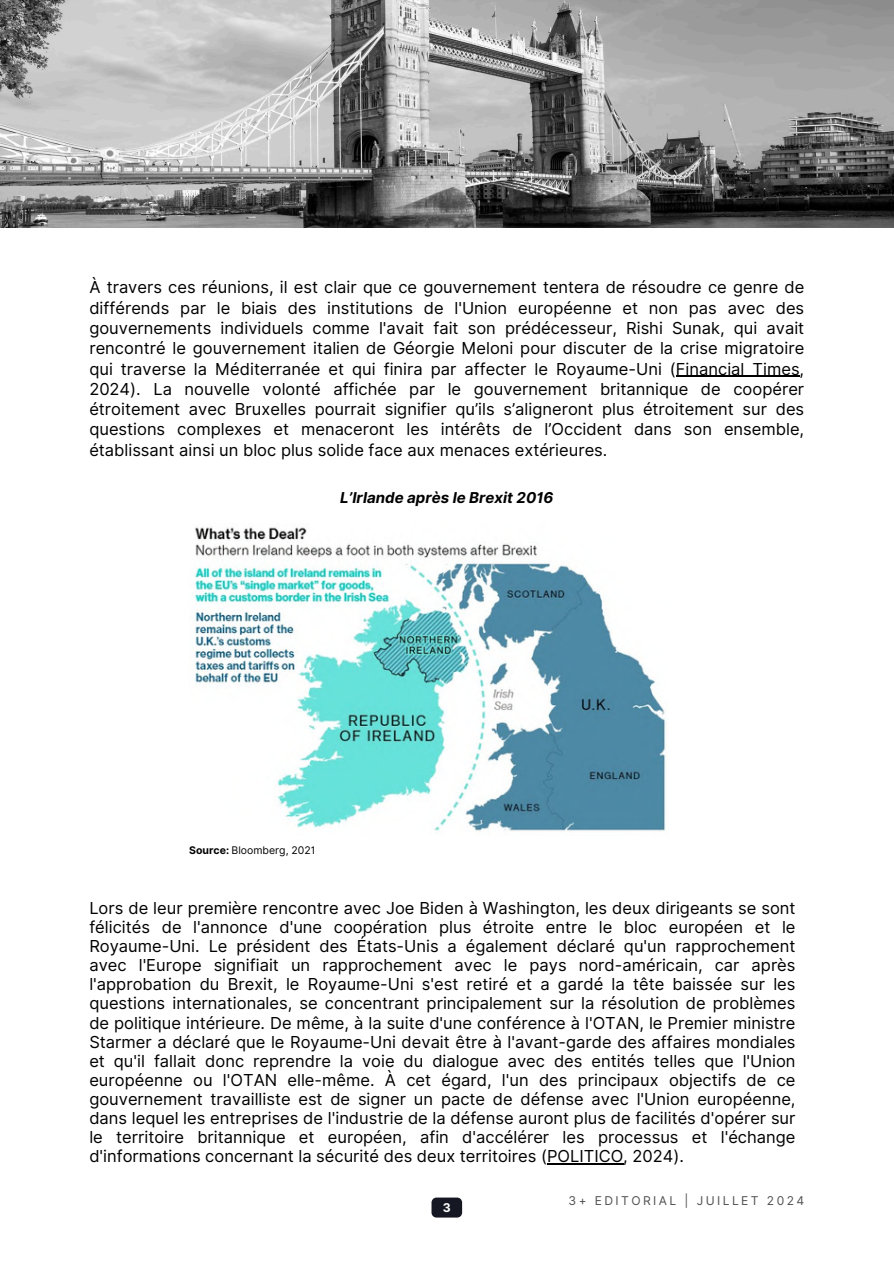
<style>
.page{position:relative;width:894px;height:1264px;background:#fff}
.page>*{position:absolute;margin:0;border:0;box-sizing:border-box;transform-origin:0 0}
.t1{font:16.5px/19.2px "Inter";color:#000;text-align:justify}
.t2{font:italic 700 15px "Inter";color:#000}
.t3{font:12.15px "Inter";letter-spacing:.2em;color:#515151}
.t4{font:700 12.15px "Inter";color:#fff}
.t5{font:10.5px "Inter";color:#000}
.s1{font-weight:700}
</style>
<div class="page">
<img style="left:0;top:0;width:893px;height:227px">
<img style="left:195px;top:527px;width:471px;height:305px">
<svg style="left:431px;top:1197px;width:31px;height:20px"></svg>
<hr style="left:675px;top:375px;width:124px;height:2px;background:#000">
<hr style="left:547px;top:1163px;width:76px;height:1px;background:#000">
<h2 class="t1" style="left:89px;top:277px;width:716px;line-height:20.2px">À travers ces réunions, il est clair que ce gouvernement tentera de résoudre ce genre de différends par le biais des institutions de l'Union européenne et non pas avec des gouvernements individuels comme l'avait fait son prédécesseur, Rishi Sunak, qui avait rencontré le gouvernement italien de Géorgie Meloni pour discuter de la crise migratoire qui traverse la Méditerranée et qui finira par affecter le Royaume-Uni (Financial Times, 2024). La nouvelle volonté affichée par le gouvernement britannique de coopérer étroitement avec Bruxelles pourrait signifier qu’ils s’aligneront plus étroitement sur des questions complexes et menaceront les intérêts de l’Occident dans son ensemble, établissant ainsi un bloc plus solide face aux menaces extérieures.</h2>
<p class="t2" style="left:340px;top:488px;width:214px">L’Irlande après le Brexit 2016</p>
<p class="t5" style="left:189px;top:844px;width:128px"><span class="s1">Source:</span> Bloomberg, 2021</p>
<p class="t1" style="left:89px;top:898px;width:707px">Lors de leur première rencontre avec Joe Biden à Washington, les deux dirigeants se sont félicités de l'annonce d'une coopération plus étroite entre le bloc européen et le Royaume-Uni. Le président des États-Unis a également déclaré qu'un rapprochement avec l'Europe signifiait un rapprochement avec le pays nord-américain, car après l'approbation du Brexit, le Royaume-Uni s'est retiré et a gardé la tête baissée sur les questions internationales, se concentrant principalement sur la résolution de problèmes de politique intérieure. De même, à la suite d'une conférence à l'OTAN, le Premier ministre Starmer a déclaré que le Royaume-Uni devait être à l'avant-garde des affaires mondiales et qu'il fallait donc reprendre la voie du dialogue avec des entités telles que l'Union européenne ou l'OTAN elle-même. À cet égard, l'un des principaux objectifs de ce gouvernement travailliste est de signer un pacte de défense avec l'Union européenne, dans lequel les entreprises de l'industrie de la défense auront plus de facilités d'opérer sur le territoire britannique et européen, afin d'accélérer les processus et l'échange d'informations concernant la sécurité des deux territoires (POLITICO, 2024).</p>
<h3 class="t3" style="left:568px;top:1193px;width:237px">3+ EDITORIAL | JUILLET 2024</h3>
<h1 class="t4" style="left:442px;top:1200px;width:9px">3</h1>
</div>
